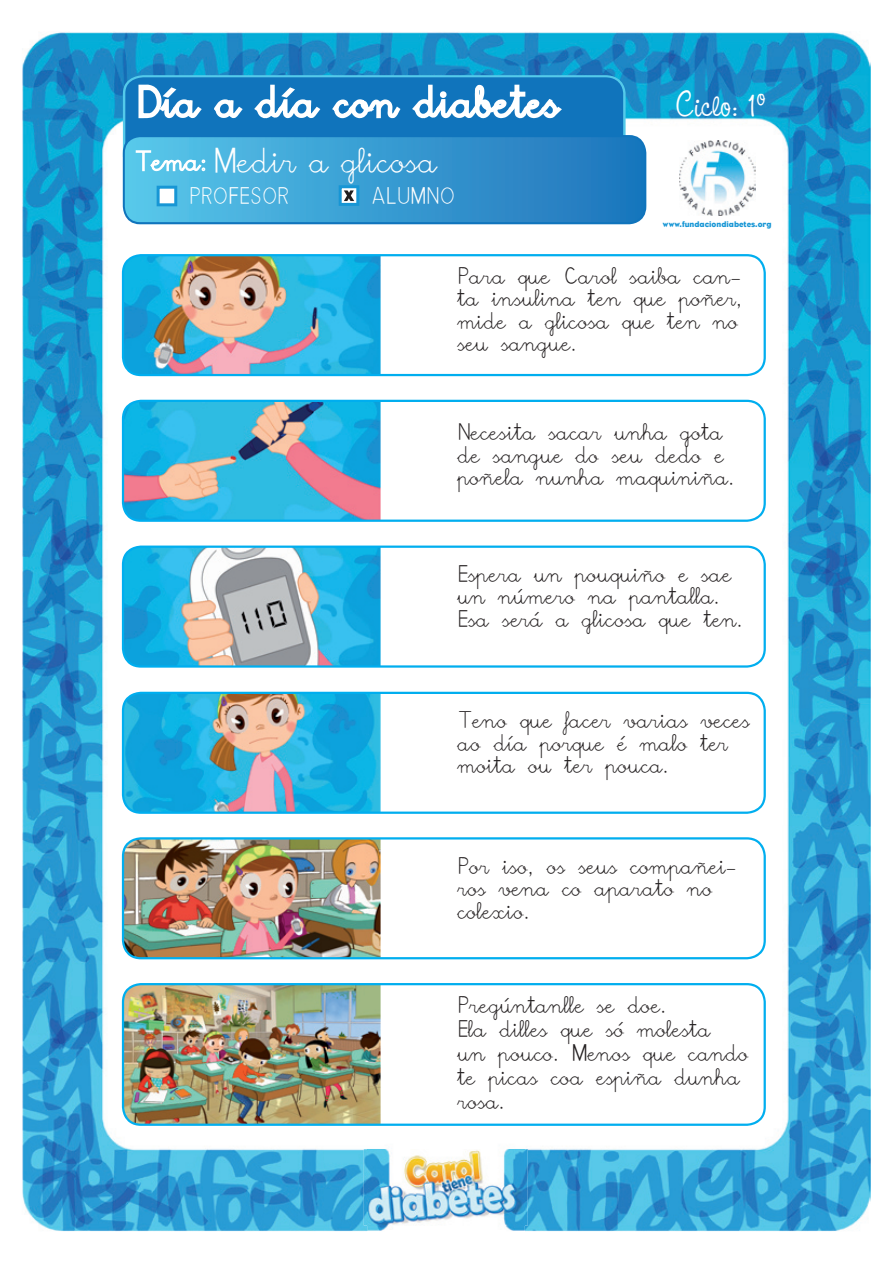
<style>
.page{position:relative;width:893px;height:1263px;background:#fff}
.page>*{position:absolute;margin:0;border:0;box-sizing:border-box;transform-origin:0 0}
.t1{font:36px "CAC Pinafore";color:#fff}
.t2{font:27px "Boo";color:#fff}
.t3{font:18px/22.5px "Boo";color:#231f20}
.t4{font:18px "Boo";color:#fff}
.t5{font:8.25px "Eagle";color:#1796d5}
</style>
<div class="page">
<img style="left:22px;top:32px;width:849px;height:1199px">
<img style="left:679px;top:140px;width:76px;height:75px">
<svg style="left:124px;top:136px;width:521px;height:87px;background:#3799d0"></svg>
<div style="left:123px;top:135px;width:523px;height:89px;border:2px solid #1074bc;border-radius:17px"></div>
<img style="left:368px;top:1135px;width:157px;height:96px">
<img style="left:364px;top:1149px;width:164px;height:76px">
<img style="left:368px;top:1149px;width:157px;height:76px">
<svg style="left:122px;top:32px;width:505px;height:174px;background:#3295cd"></svg>
<svg style="left:122px;top:254px;width:644px;height:122px"></svg>
<svg style="left:122px;top:400px;width:644px;height:122px"></svg>
<svg style="left:122px;top:545px;width:644px;height:123px"></svg>
<svg style="left:122px;top:692px;width:644px;height:122px"></svg>
<img style="left:122px;top:837px;width:644px;height:122px">
<img style="left:122px;top:983px;width:644px;height:143px">
<h2 class="t2" style="left:213px;top:145px;width:226px">Medir a glicosa</h2>
<p class="t4" style="left:189px;top:185px;width:101px">PROFESOR</p>
<p class="t4" style="left:370px;top:185px;width:86px">ALUMNO</p>
<h1 class="t1" style="left:676px;top:83px;width:91px">Ciclo: 1<sup>o</sup></h1>
<p class="t5" style="left:663px;top:220px;width:110px">www.fundaciondiabetes.org</p>
<p class="t3" style="left:457px;top:267px;width:286px">Para que Carol saiba can&shy;ta insulina ten que poñer, mide a glicosa que ten no seu sangue.</p>
<p class="t3" style="left:457px;top:423px;width:278px">Necesita sacar unha gota de sangue do seu dedo e poñela nunha maquiniña.</p>
<p class="t3" style="left:457px;top:564px;width:286px">Espera un pouquiño e sae un número na pantalla.<br>Esa será a glicosa que ten.</p>
<p class="t3" style="left:457px;top:711px;width:294px">Teno que facer varias veces ao día porque é malo ter moita ou ter pouca.</p>
<p class="t3" style="left:457px;top:857px;width:281px">Por iso, os seus compañei&shy;ros vena co aparato no colexio.</p>
<p class="t3" style="left:457px;top:995px;width:293px;line-height:24px">Pregúntanlle se doe.<br>Ela dilles que só molesta<br>un pouco. Menos que cando te picas coa espiña dunha rosa.</p>
</div>
